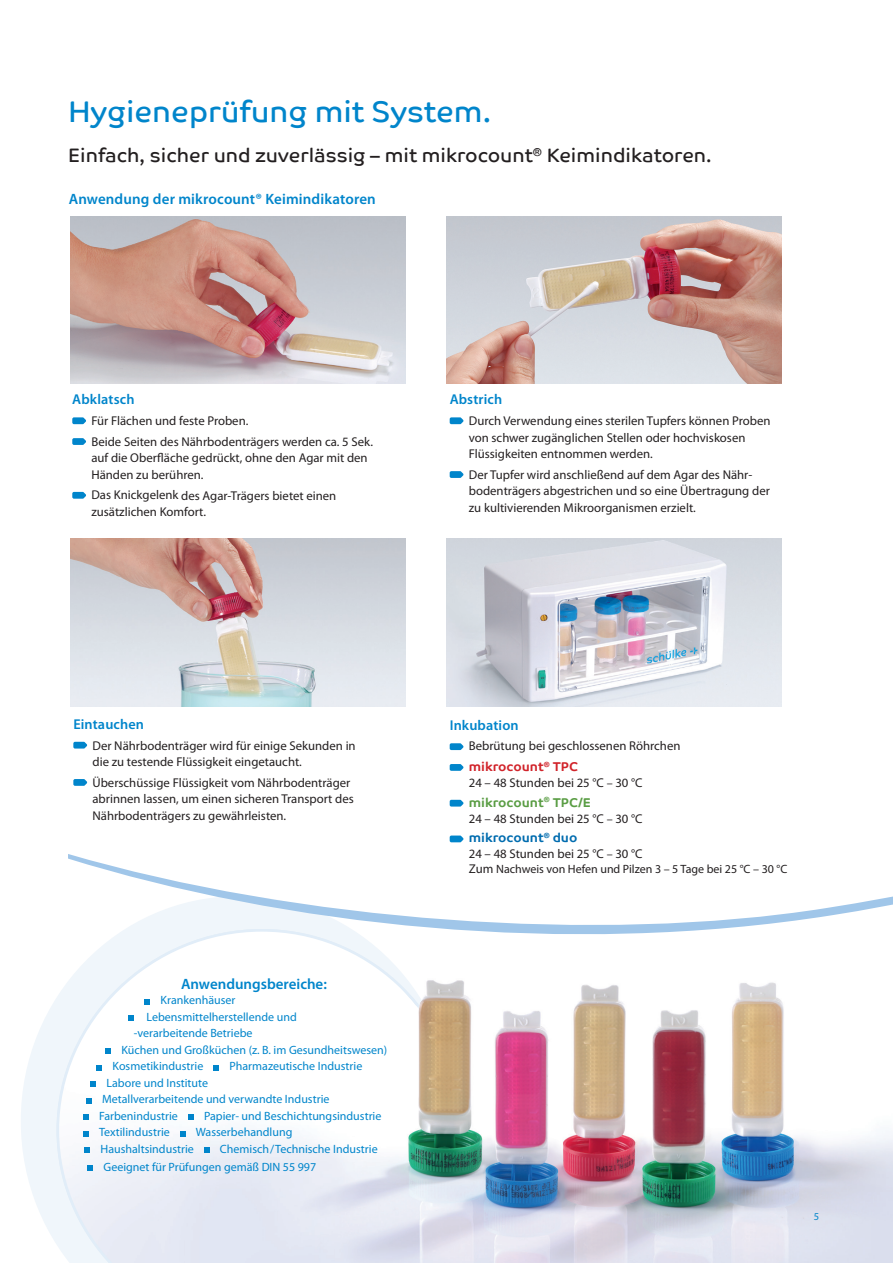
<style>
.page{position:relative;width:893px;height:1263px;background:#fff}
.page>*{position:absolute;margin:0;border:0;box-sizing:border-box;transform-origin:0 0}
.t1{font:30px "Co Text";color:#0085cb}
.t2{font:19.5px "Co Text";color:#231f20}
.t3{font:600 15px "Myriad Pro";letter-spacing:.005em;color:#0085cb}
.t4{font:600 14.25px "Myriad Pro";letter-spacing:.01em;color:#0085cb}
.t5{font:12.75px/16.5px "Myriad Pro";color:#231f20}
.t6{font:700 12.75px "Co Text";color:#5a9d44}
.t7{font:700 12.75px "Co Text";color:#d1232a}
.t8{font:700 12.75px "Co Text";color:#006caf}
.t9{font:12px/16.5px "Myriad Pro";color:#0085cb}
.t10{font:12px "Myriad Pro";color:#231f20}
.t11{font:10.5px "Myriad Pro";color:#0085cb}
.s1{font-size:12px}
.s2{font-size:12.75px}
</style>
<div class="page">
<svg style="left:21px;top:1001px;width:34px;height:240px;fill:#f0f6fb"></svg>
<svg style="left:72px;top:417px;width:14px;height:7px"></svg>
<svg style="left:72px;top:438px;width:14px;height:7px"></svg>
<svg style="left:72px;top:492px;width:14px;height:7px"></svg>
<svg style="left:450px;top:417px;width:13px;height:7px"></svg>
<svg style="left:450px;top:471px;width:13px;height:7px"></svg>
<svg style="left:73px;top:742px;width:14px;height:6px"></svg>
<svg style="left:450px;top:743px;width:13px;height:7px"></svg>
<img style="left:70px;top:216px;width:335px;height:168px">
<img style="left:70px;top:538px;width:335px;height:169px">
<img style="left:446px;top:216px;width:335px;height:168px">
<img style="left:446px;top:538px;width:335px;height:169px">
<img style="left:421px;top:980px;width:472px;height:283px">
<svg style="left:55px;top:957px;width:366px;height:306px"></svg>
<svg style="left:68px;top:764px;width:825px;height:193px"></svg>
<svg style="left:145px;top:999px;width:5px;height:5px"></svg>
<svg style="left:128px;top:1015px;width:5px;height:5px"></svg>
<svg style="left:106px;top:1048px;width:5px;height:5px"></svg>
<svg style="left:97px;top:1065px;width:5px;height:5px"></svg>
<svg style="left:214px;top:1065px;width:5px;height:5px"></svg>
<svg style="left:91px;top:1081px;width:5px;height:5px"></svg>
<svg style="left:86px;top:1098px;width:5px;height:5px"></svg>
<svg style="left:83px;top:1114px;width:5px;height:5px"></svg>
<svg style="left:188px;top:1114px;width:5px;height:5px"></svg>
<svg style="left:83px;top:1131px;width:5px;height:5px"></svg>
<svg style="left:180px;top:1131px;width:5px;height:5px"></svg>
<svg style="left:85px;top:1147px;width:5px;height:5px"></svg>
<svg style="left:204px;top:1147px;width:5px;height:5px"></svg>
<svg style="left:88px;top:1165px;width:5px;height:5px"></svg>
<h1 class="t1" style="left:68px;top:94px;width:425px">Hygieneprüfung mit System.</h1>
<h2 class="t2" style="left:68px;top:144px;width:645px">Einfach, sicher und zuverlässig – mit mikrocount<sup>®</sup> Keimindikatoren.</h2>
<p class="t3" style="left:69px;top:190px;width:309px">Anwendung der mikrocount® Keimindikatoren</p>
<p class="t4" style="left:72px;top:391px;width:64px">Abklatsch</p>
<p class="t5" style="left:91px;top:410px;width:283px;line-height:20.7px">Für Flächen und feste Proben.<br>Beide Seiten des Nährbodenträgers werden ca. 5 Sek.</p>
<p class="t5" style="left:91px;top:450px;width:278px">auf die Oberfläche gedrückt, ohne den Agar mit den<br>Händen zu berühren.</p>
<p class="t5" style="left:91px;top:487px;width:246px">Das Knickgelenk des Agar-Trägers bietet einen zusätzlichen Komfort.</p>
<p class="t4" style="left:450px;top:391px;width:54px">Abstrich</p>
<p class="t5" style="left:469px;top:412px;width:303px">Durch Verwendung eines sterilen Tupfers können Proben von schwer zugänglichen Stellen oder hochviskosen<br>Flüssigkeiten entnommen werden.</p>
<p class="t5" style="left:469px;top:466px;width:303px">Der Tupfer wird anschließend auf dem Agar des Nähr&shy;bodenträgers abgestrichen und so eine Übertragung der zu kultivierenden Mikroorganismen erzielt.</p>
<p class="t4" style="left:73px;top:715px;width:72px">Eintauchen</p>
<p class="t5" style="left:92px;top:737px;width:265px">Der Nährbodenträger wird für einige Sekunden in die zu testende Flüssigkeit eingetaucht.</p>
<p class="t5" style="left:92px;top:774px;width:263px">Überschüssige Flüssigkeit vom Nährbodenträger abrinnen lassen, um einen sicheren Transport des<br>Nährbodenträgers zu gewährleisten.</p>
<p class="t3" style="left:181px;top:974px;width:147px">Anwendungsbereiche:</p>
<p class="t9" style="left:161px;top:991px;width:76px">Krankenhäuser</p>
<p class="t9" style="left:147px;top:1008px;width:152px">Lebensmittelherstellende und</p>
<p class="t9" style="left:134px;top:1024px;width:120px">-verarbeitende Betriebe</p>
<p class="t9" style="left:122px;top:1041px;width:267px">Küchen und Großküchen (z. B. im Gesundheitswesen)</p>
<p class="t9" style="left:113px;top:1057px;width:92px">Kosmetikindustrie</p>
<p class="t9" style="left:229px;top:1057px;width:134px">Pharmazeutische Industrie</p>
<p class="t9" style="left:99px;top:1074px;width:232px;text-indent:8px">Labore und Institute<br>Metallverarbeitende und verwandte Industrie<br>Farbenindustrie</p>
<p class="t9" style="left:204px;top:1107px;width:179px">Papier- und Beschichtungsindustrie</p>
<p class="t9" style="left:99px;top:1123px;width:72px">Textilindustrie</p>
<p class="t9" style="left:196px;top:1123px;width:98px">Wasserbehandlung</p>
<p class="t9" style="left:101px;top:1140px;width:95px">Haushaltsindustrie</p>
<p class="t9" style="left:104px;top:1139px;width:276px;line-height:18px;text-indent:116px">Chemisch/Technische Industrie<br>Geeignet für Prüfungen gemäß DIN 55 997</p>
<p class="t4" style="left:450px;top:716px;width:70px">Inkubation</p>
<p class="t5" style="left:469px;top:737px;width:213px">Bebrütung bei geschlossenen Röhrchen</p>
<p class="t7" style="left:469px;top:758px;width:111px">mikrocount<sup>®</sup> TPC</p>
<p class="t5" style="left:469px;top:774px;width:175px">24 – 48 Stunden bei 25 °C <span class="s1">–</span> 30 °C</p>
<p class="t6" style="left:469px;top:794px;width:124px">mikrocount<sup>®</sup> TPC/E</p>
<p class="t5" style="left:469px;top:810px;width:175px">24 – 48 Stunden bei 25 °C <span class="s1">–</span> 30 °C</p>
<p class="t8" style="left:469px;top:830px;width:110px">mikrocount<sup>®</sup> duo</p>
<p class="t5" style="left:469px;top:846px;width:175px">24 – 48 Stunden bei 25 °C <span class="s1">–</span> 30 °C</p>
<p class="t10" style="left:469px;top:862px;width:320px"><span class="s2">Zum</span> Nachweis von Hefen und Pilzen 3 – 5 Tage bei 25 °C – 30 °C</p>
<p class="t11" style="left:814px;top:1210px;width:7px">5</p>
</div>
